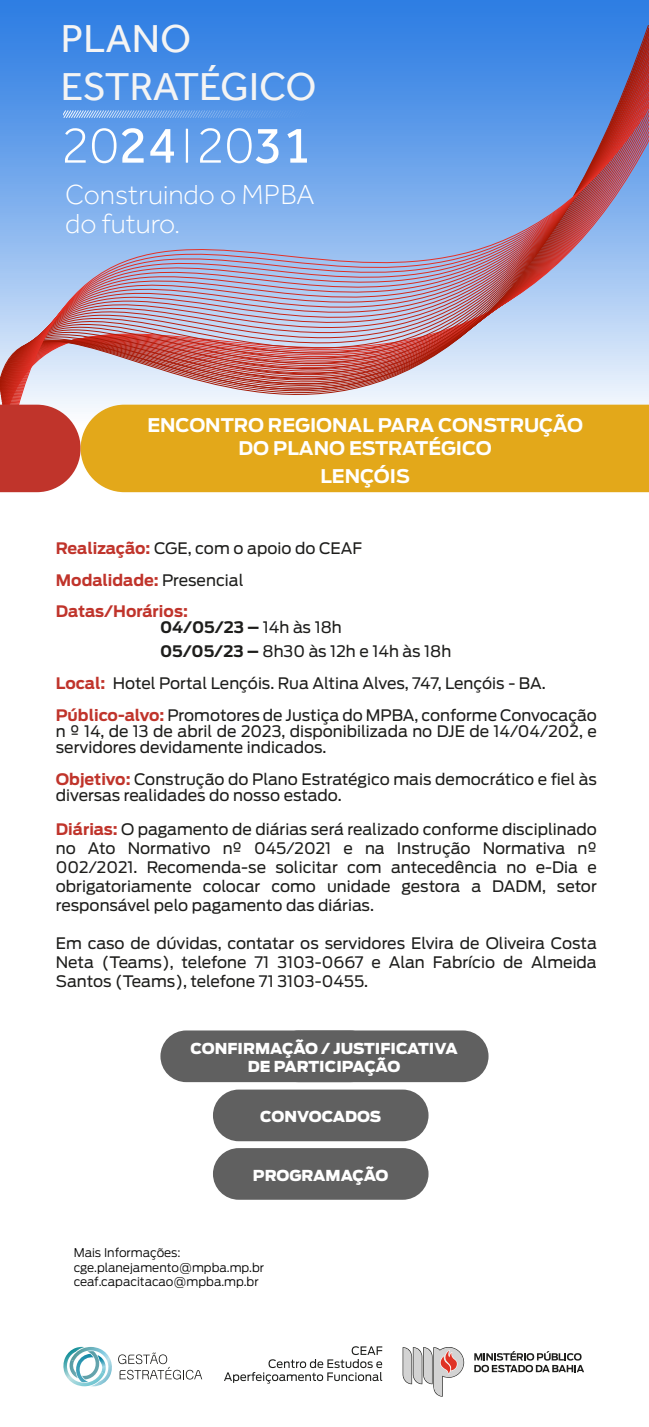
<style>
.page{position:relative;width:649px;height:1427px;background:#fff}
.page>*{position:absolute;margin:0;border:0;box-sizing:border-box;transform-origin:0 0}
.t1{font:300 53.18px "Effra";color:#fff}
.t2{font:39.97px/48px "Effra";color:#f4f4f4}
.t3{font:300 28.5px/28.5px "Effra";color:#fff}
.t4{font:700 18.67px/22.4px "Antenna";color:#fff;text-align:center}
.t5{font:15.75px/18.9px "Antenna";color:#1d1d1b}
.t6{font:700 15.75px/31.8px "Antenna";color:#c0342b}
.t7{font:900 15px/18px "Antenna";color:#fff;text-align:center}
.t8{font:300 12px/14.4px "Antenna";color:#000}
.s1{font-weight:400}
.s2{font-weight:400;color:#1d1d1b}
.s3{font-weight:700}
.s4{font-weight:700;color:#c0342b}
</style>
<div class="page">
<svg style="left:0;top:0;width:649px;height:549px;background:#3c85e2"></svg>
<svg style="left:5px;top:71px;width:644px;height:478px"></svg>
<svg style="left:6px;top:63px;width:643px;height:469px"></svg>
<svg style="left:7px;top:43px;width:642px;height:463px"></svg>
<svg style="left:8px;top:25px;width:641px;height:379px;background:#8ca0d2"></svg>
<svg style="left:63px;top:111px;width:256px;height:7px;background:#70a6eb"></svg>
<hr style="left:186px;top:129px;width:2px;height:34px;background:#fff">
<div style="left:160px;top:1030px;width:216px;height:52px;background:#606060;border-radius:26px"></div>
<div style="left:273px;top:1030px;width:215px;height:52px;background:#606060;border-radius:26px"></div>
<div style="left:213px;top:1148px;width:215px;height:51px;background:#606060;border-radius:26px"></div>
<div style="left:213px;top:1089px;width:215px;height:52px;background:#606060;border-radius:26px"></div>
<svg style="left:0;top:404px;width:81px;height:88px;background:#c74d45"></svg>
<div style="left:81px;top:404px;width:568px;height:88px;background:#e3a81a"></div>
<svg style="left:403px;top:1347px;width:61px;height:49px"></svg>
<svg style="left:474px;top:1351px;width:110px;height:21px"></svg>
<svg style="left:224px;top:1346px;width:158px;height:37px"></svg>
<svg style="left:63px;top:1346px;width:139px;height:40px"></svg>
<h2 class="t2" style="left:61px;top:14px;width:257px">PLANO<br>ESTRATÉGICO</h2>
<h1 class="t1" style="left:61px;top:115px;width:252px">20<span class="s1">24</span> 20<span class="s1">31</span></h1>
<h3 class="t3" style="left:65px;top:180px;width:251px">Construindo o MPBA do futuro.</h3>
<p class="t4" style="left:147px;top:414px;width:437px">ENCONTRO REGIONAL PARA CONSTRUÇÃO<br>DO PLANO ESTRATÉGICO</p>
<p class="t4" style="left:320px;top:465px;width:91px">LENÇÓIS</p>
<p class="t6" style="left:56px;top:532px;width:308px">Realização: <span class="s2">CGE, com o apoio do CEAF<br></span>Modalidade: <span class="s2">Presencial<br></span>Datas/Horários:</p>
<p class="t5" style="left:160px;top:615px;width:293px;line-height:24.2px"><span class="s3">04/05/23 –</span> 14h às 18h<br><span class="s3">05/05/23 –</span> 8h30 às 12h e 14h às 18h</p>
<p class="t5" style="left:56px;top:667px;width:543px;line-height:31.8px"><span class="s4">Local:</span> Hotel Portal Lençóis. Rua Altina Alves, 747, Lençóis - BA.<br><span class="s4">Público-alvo:</span> Promotores de Justiça do MPBA, conforme Convocação</p>
<p class="t5" style="left:56px;top:723px;width:542px;line-height:15.9px">n º 14, de 13 de abril de 2023, disponibilizada no DJE de 14/04/202, e servidores devidamente indicados.</p>
<p class="t5" style="left:56px;top:771px;width:542px;line-height:15.9px"><span class="s4">Objetivo:</span> Construção do Plano Estratégico mais democrático e fiel às diversas realidades do nosso estado.</p>
<p class="t5" style="left:56px;top:820px;width:543px;text-align:justify"><span class="s4">Diárias:</span> O pagamento de diárias será realizado conforme disciplinado no Ato Normativo nº 045/2021 e na Instrução Normativa nº 002/2021. Recomenda-se solicitar com antecedência no e-Dia e obrigatoriamente colocar como unidade gestora a DADM, setor responsável pelo pagamento das diárias.</p>
<p class="t5" style="left:56px;top:933px;width:542px;text-align:justify">Em caso de dúvidas, contatar os servidores Elvira de Oliveira Costa Neta (Teams), telefone 71 3103-0667 e Alan Fabrício de Almeida Santos (Teams), telefone 71 3103-0455.</p>
<p class="t7" style="left:191px;top:1039px;width:269px">CONFIRMAÇÃO / JUSTIFICATIVA<br>DE PARTICIPAÇÃO</p>
<p class="t7" style="left:260px;top:1107px;width:123px">CONVOCADOS</p>
<p class="t7" style="left:253px;top:1166px;width:137px">PROGRAMAÇÃO</p>
<p class="t8" style="left:74px;top:1245px;width:192px">Mais Informações: cge.planejamento@mpba.mp.br ceaf.capacitacao@mpba.mp.br</p>
</div>
